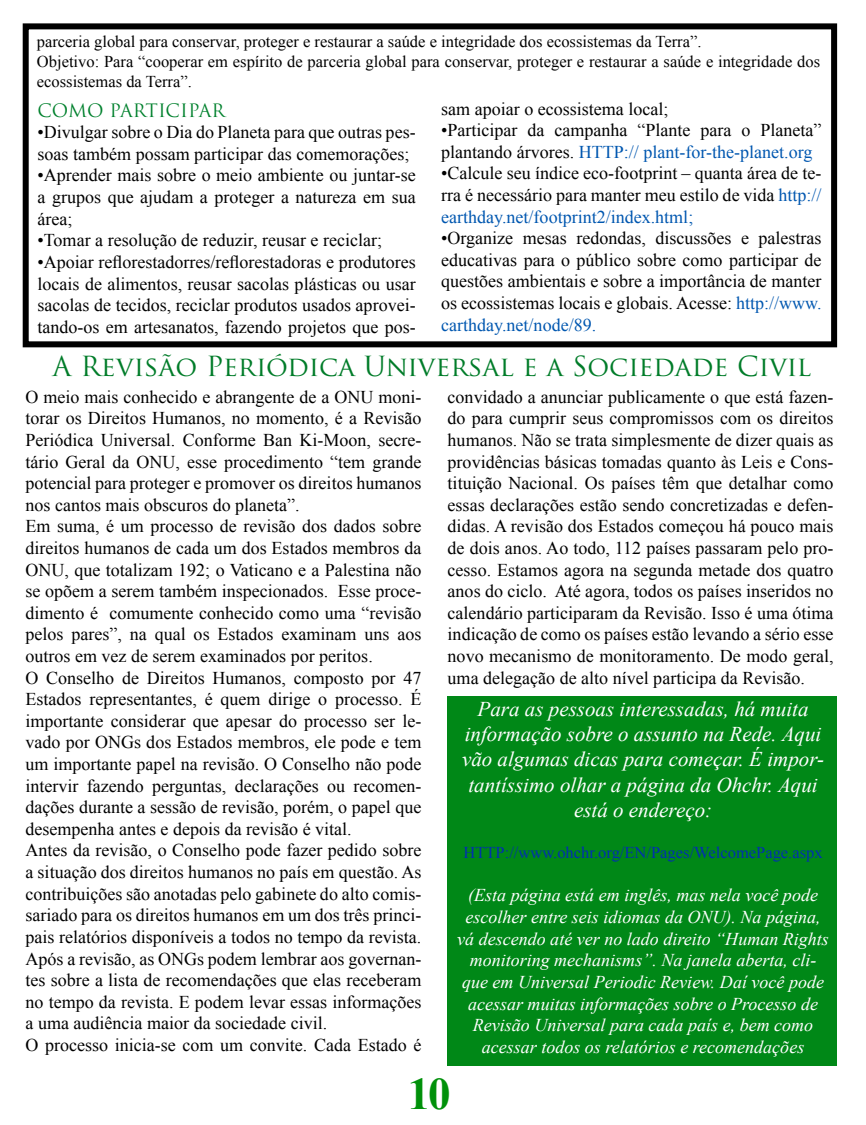
<style>
.page{position:relative;width:866px;height:1125px;background:#fff}
.page>*{position:absolute;margin:0;border:0;box-sizing:border-box;transform-origin:0 0}
.t1{font:700 45px "Times New Roman";color:#00910a}
.t2{font:27px "Trajan Pro";color:#007c29}
.t3{font:italic 21px/25.2px "Times New Roman";color:#fff;text-align:center}
.t4{font:18px/21.6px "Times New Roman";color:#000;text-align:justify}
.t5{font:italic 18px/21.6px "Times New Roman";color:#fff;text-align:center}
.t6{font:18px "Trajan Pro";letter-spacing:-.005em;color:#00812d}
.t7{font:16.5px/19.8px "Times New Roman";color:#000}
.t8{font:16.5px "Times New Roman";color:#002fb0}
.s1{color:#0057b0}
</style>
<div class="page">
<div style="left:23px;top:23px;width:813px;height:324px;border:6px solid #000"></div>
<div style="left:447px;top:696px;width:389px;height:369px;background:#008817"></div>
<p class="t7" style="left:37px;top:31px;width:784px">parceria global para conservar, proteger e restaurar a saúde e integridade dos ecossistemas da Terra”.<br>Objetivo: Para “cooperar em espírito de parceria global para conservar, proteger e restaurar a saúde e integridade dos ecossistemas da Terra”.</p>
<p class="t6" style="left:38px;top:99px;width:189px">COMO PARTICIPAR</p>
<p class="t4" style="left:38px;top:121px;width:379px">•Divulgar sobre o Dia do Planeta para que outras pes&shy;soas também possam participar das comemorações;</p>
<p class="t4" style="left:38px;top:164px;width:379px">•Aprender mais sobre o meio ambiente ou juntar-se a grupos que ajudam a proteger a natureza em sua área;</p>
<p class="t4" style="left:38px;top:229px;width:346px">•Tomar a resolução de reduzir, reusar e reciclar;</p>
<p class="t4" style="left:38px;top:251px;width:379px">•Apoiar reflorestadorres/reflorestadoras e produtores locais de alimentos, reusar sacolas plásticas ou usar sacolas de tecidos, reciclar produtos usados aprovei&shy;tando-os em artesanatos, fazendo projetos que pos-</p>
<p class="t4" style="left:441px;top:97px;width:228px">sam apoiar o ecossistema local;</p>
<p class="t4" style="left:441px;top:119px;width:381px">•Participar da campanha “Plante para o Planeta” plantando árvores. <span class="s1">HTTP:// plant-for-the-planet.org</span></p>
<p class="t4" style="left:441px;top:162px;width:381px">•Calcule seu índice eco-footprint – quanta área de te&shy;rra é necessário para manter meu estilo de vida <span class="s1">http:// earthday.net/footprint2/index.html;</span></p>
<p class="t4" style="left:441px;top:227px;width:381px">•Organize mesas redondas, discussões e palestras educativas para o público sobre como participar de questões ambientais e sobre a importância de manter os ecossistemas locais e globais. Acesse: <span class="s1">http://www. carthday.net/node/89.</span></p>
<h2 class="t2" style="left:53px;top:349px;width:759px">A Revisão Periódica Universal e a Sociedade Civil</h2>
<p class="t4" style="left:26px;top:385px;width:397px;text-align:left">O meio mais conhecido e abrangente de a ONU moni&shy;torar os Direitos Humanos, no momento, é a Revisão Periódica Universal. Conforme Ban Ki-Moon, secre&shy;tário Geral da ONU, esse procedimento “tem grande potencial para proteger e promover os direitos humanos nos cantos mais obscuros do planeta”.<br>Em suma, é um processo de revisão dos dados sobre direitos humanos de cada um dos Estados membros da ONU, que totalizam 192; o Vaticano e a Palestina não se opõem a serem também inspecionados. Esse proce&shy;dimento é comumente conhecido como uma “revisão pelos pares”, na qual os Estados examinam uns aos outros em vez de serem examinados por peritos.<br>O Conselho de Direitos Humanos, composto por 47<br>Estados representantes, é quem dirige o processo. É importante considerar que apesar do processo ser le&shy;vado por ONGs dos Estados membros, ele pode e tem um importante papel na revisão. O Conselho não pode intervir fazendo perguntas, declarações ou recomen&shy;dações durante a sessão de revisão, porém, o papel que desempenha antes e depois da revisão é vital.<br>Antes da revisão, o Conselho pode fazer pedido sobre a situação dos direitos humanos no país em questão. As contribuições são anotadas pelo gabinete do alto comis&shy;sariado para os direitos humanos em um dos três princi&shy;pais relatórios disponíveis a todos no tempo da revista.<br>Após a revisão, as ONGs podem lembrar aos governan&shy;tes sobre a lista de recomendações que elas receberam no tempo da revista. E podem levar essas informações a uma audiência maior da sociedade civil.<br>O processo inicia-se com um convite. Cada Estado é</p>
<p class="t4" style="left:447px;top:386px;width:387px">convidado a anunciar publicamente o que está fazen&shy;do para cumprir seus compromissos com os direitos humanos. Não se trata simplesmente de dizer quais as providências básicas tomadas quanto às Leis e Cons&shy;tituição Nacional. Os países têm que detalhar como essas declarações estão sendo concretizadas e defen&shy;didas. A revisão dos Estados começou há pouco mais de dois anos. Ao todo, 112 países passaram pelo pro&shy;cesso. Estamos agora na segunda metade dos quatro anos do ciclo. Até agora, todos os países inseridos no calendário participaram da Revisão. Isso é uma ótima indicação de como os países estão levando a sério esse novo mecanismo de monitoramento. De modo geral, uma delegação de alto nível participa da Revisão.</p>
<p class="t3" style="left:462px;top:696px;width:363px">Para as pessoas interessadas, há muita informação sobre o assunto na Rede. Aqui vão algumas dicas para começar. É impor&shy;tantíssimo olhar a página da Ohchr. Aqui está o endereço:</p>
<p class="t8" style="left:463px;top:841px;width:360px">HTTP://www.ohchr.org/EN/Pages/WelcomePage.aspx</p>
<p class="t5" style="left:457px;top:884px;width:373px">(Esta página está em inglês, mas nela você pode escolher entre seis idiomas da ONU). Na página, vá descendo até ver no lado direito “Human Rights monitoring mechanisms”. Na janela aberta, cli&shy;que em Universal Periodic Review. Daí você pode acessar muitas informações sobre o Processo de Revisão Universal para cada país e, bem como acessar todos os relatórios e recomendações</p>
<h1 class="t1" style="left:407px;top:1063px;width:44px">10</h1>
</div>
